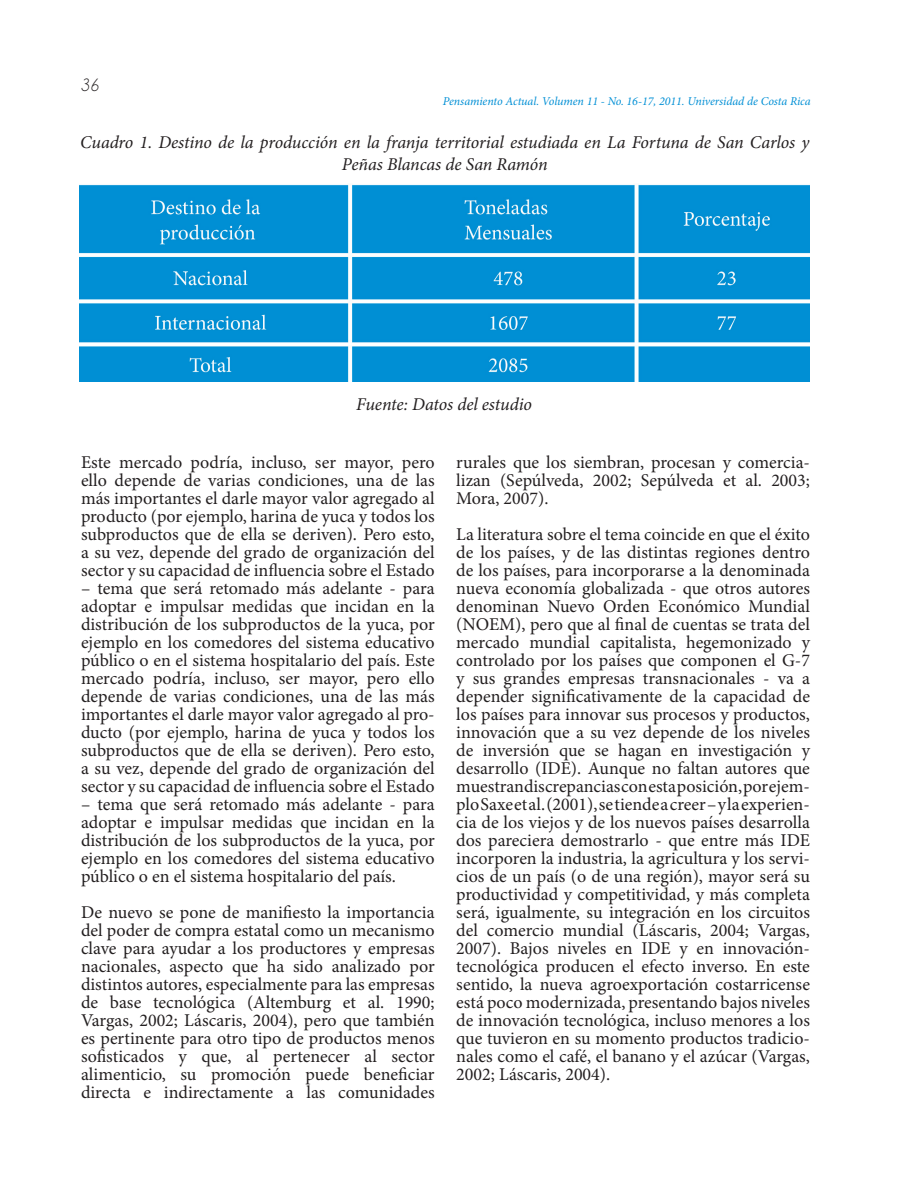
<style>
.page{position:relative;width:918px;height:1188px;background:#fff}
.page>*{position:absolute;margin:0;border:0;box-sizing:border-box;transform-origin:0 0}
.Texto_Principal{font:18px/18px "Minion Pro";color:#231f20;text-align:justify}
.Pie_de_foto{font:italic 18px/21.6px "Minion Pro";letter-spacing:-.005em;color:#231f20;text-align:center}
.t1{font:italic 18px "Champagne&Limousines";color:#231f20}
.t2{font:italic 12px "Minion Pro";letter-spacing:-.005em;color:#008fd5}
</style>
<div class="page">
<img style="left:80px;top:184px;width:730px;height:198px">
<p class="t1" style="left:80px;top:76px;width:20px">36</p>
<p class="t2" style="left:443px;top:93px;width:369px">Pensamiento Actual. Volumen 11 - No. 16-17, 2011. Universidad de Costa Rica</p>
<p class="Pie_de_foto" style="left:80px;top:132px;width:731px">Cuadro 1. Destino de la producción en la franja territorial estudiada en La Fortuna de San Carlos y<br>Peñas Blancas de San Ramón</p>
<p class="Pie_de_foto" style="left:356px;top:393px;width:177px">Fuente: Datos del estudio</p>
<p class="Texto_Principal" style="left:81px;top:453px;width:355px">Este mercado podría, incluso, ser mayor, pero ello depende de varias condiciones, una de las más importantes el darle mayor valor agregado al producto (por ejemplo, harina de yuca y todos los subproductos que de ella se deriven). Pero esto, a su vez, depende del grado de organización del sector y su capacidad de influencia sobre el Estado</p>
<p class="Texto_Principal" style="left:81px;top:579px;width:355px">– tema que será retomado más adelante - para adoptar e impulsar medidas que incidan en la distribución de los subproductos de la yuca, por ejemplo en los comedores del sistema educativo público o en el sistema hospitalario del país. Este mercado podría, incluso, ser mayor, pero ello depende de varias condiciones, una de las más importantes el darle mayor valor agregado al pro&shy;ducto (por ejemplo, harina de yuca y todos los subproductos que de ella se deriven). Pero esto, a su vez, depende del grado de organización del sector y su capacidad de influencia sobre el Estado</p>
<p class="Texto_Principal" style="left:81px;top:795px;width:355px">– tema que será retomado más adelante - para adoptar e impulsar medidas que incidan en la distribución de los subproductos de la yuca, por ejemplo en los comedores del sistema educativo público o en el sistema hospitalario del país.</p>
<p class="Texto_Principal" style="left:81px;top:903px;width:355px">De nuevo se pone de manifiesto la importancia del poder de compra estatal como un mecanismo clave para ayudar a los productores y empresas nacionales, aspecto que ha sido analizado por distintos autores, especialmente para las empresas de base tecnológica (Altemburg et al. 1990; Vargas, 2002; Láscaris, 2004), pero que también es pertinente para otro tipo de productos menos sofisticados y que, al pertenecer al sector alimenticio, su promoción puede beneficiar directa e indirectamente a las comunidades</p>
<p class="Texto_Principal" style="left:456px;top:453px;width:355px">rurales que los siembran, procesan y comercia&shy;lizan (Sepúlveda, 2002; Sepúlveda et al. 2003; Mora, 2007).</p>
<p class="Texto_Principal" style="left:456px;top:525px;width:355px">La literatura sobre el tema coincide en que el éxito de los países, y de las distintas regiones dentro de los países, para incorporarse a la denominada nueva economía globalizada - que otros autores denominan Nuevo Orden Económico Mundial (NOEM), pero que al final de cuentas se trata del mercado mundial capitalista, hegemonizado y controlado por los países que componen el G-7 y sus grandes empresas transnacionales - va a depender significativamente de la capacidad de los países para innovar sus procesos y productos, innovación que a su vez depende de los niveles de inversión que se hagan en investigación y desarrollo (IDE). Aunque no faltan autores que muestrandiscrepancias con esta posición, por ejem&shy;plo Saxe et al. (2001), se tiende a creer – y la experien&shy;cia de los viejos y de los nuevos países desarrolla dos pareciera demostrarlo - que entre más IDE incorporen la industria, la agricultura y los servi&shy;cios de un país (o de una región), mayor será su productividad y competitividad, y más completa será, igualmente, su integración en los circuitos del comercio mundial (Láscaris, 2004; Vargas, 2007). Bajos niveles en IDE y en innovación&shy;tecnológica producen el efecto inverso. En este sentido, la nueva agroexportación costarricense está poco modernizada, presentando bajos niveles de innovación tecnológica, incluso menores a los que tuvieron en su momento productos tradicio&shy;nales como el café, el banano y el azúcar (Vargas, 2002; Láscaris, 2004).</p>
</div>
